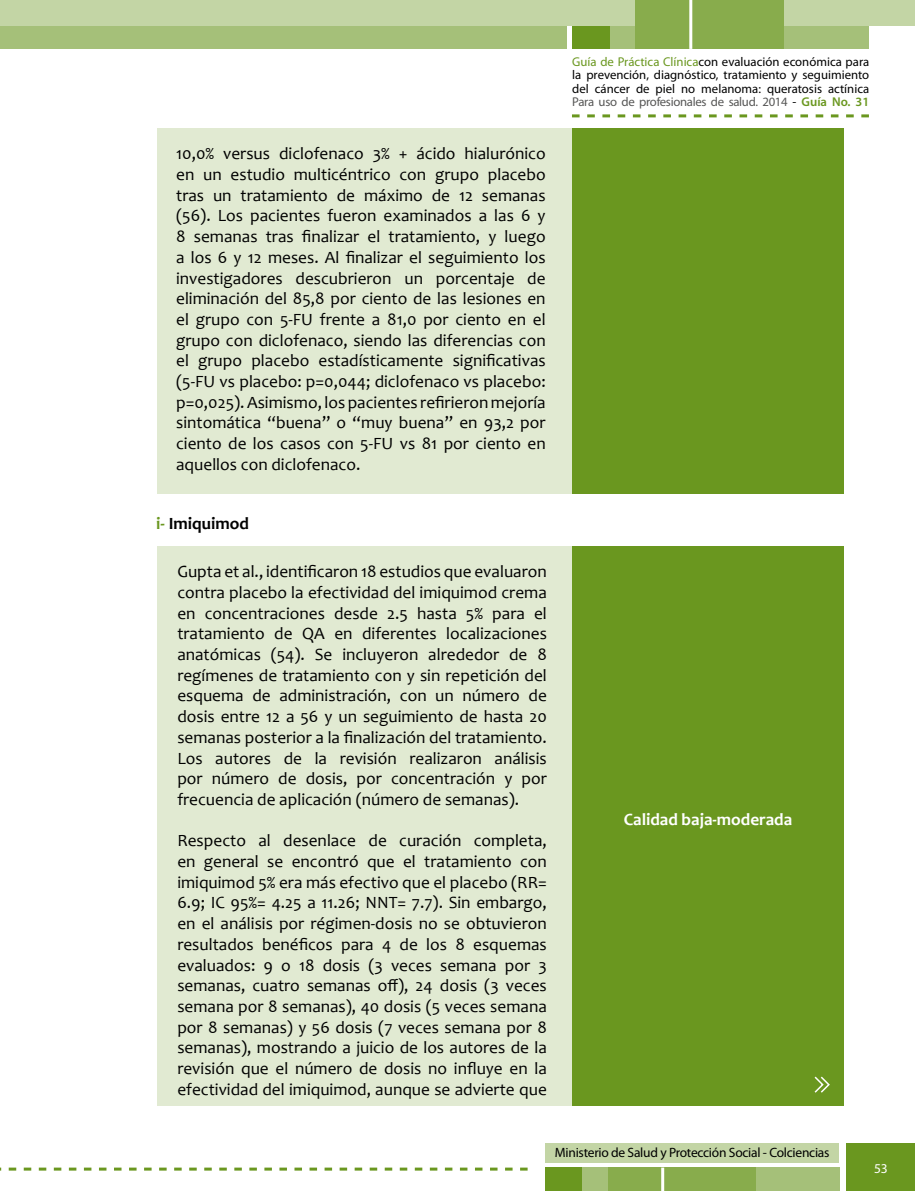
<style>
.page{position:relative;width:915px;height:1191px;background:#fff}
.page>*{position:absolute;margin:0;border:0;box-sizing:border-box;transform-origin:0 0}
.t1{font:17.25px/20.7px "Candara";color:#000;text-align:justify}
.t2{font:700 17.25px "Candara";color:#fff}
.t3{font:700 17.25px "Candara";color:#000}
.t4{font:13.5px "Myriad Pro";letter-spacing:-.02em;color:#000}
.t5{font:13.5px "Myriad Pro";color:#fff}
.t6{font:12.75px/13.5px "Myriad Pro";letter-spacing:-.025em;color:#000;text-align:justify}
.s1{color:#6a971f}
.s2{color:#575756}
.s3{font-weight:600;color:#6a971f}
</style>
<div class="page">
<div style="left:545px;top:1143px;width:293px;height:19px;background:#c3d5a5"></div>
<div style="left:571px;top:0;width:39px;height:49px;background:#6a971f"></div>
<div style="left:544px;top:1167px;width:38px;height:24px;background:#6a971f"></div>
<div style="left:766px;top:0;width:102px;height:49px;background:#a5c079"></div>
<div style="left:0;top:0;width:566px;height:49px;background:#a5c079"></div>
<div style="left:738px;top:1167px;width:101px;height:24px;background:#a5c079"></div>
<div style="left:846px;top:1143px;width:68px;height:48px;background:#6a971f"></div>
<div style="left:610px;top:0;width:25px;height:49px;background:#a5c079"></div>
<div style="left:582px;top:1167px;width:25px;height:24px;background:#a5c079"></div>
<div style="left:0;top:0;width:914px;height:26px;background:#c3d5a5"></div>
<div style="left:635px;top:0;width:148px;height:49px;background:#88ac4c"></div>
<div style="left:607px;top:1167px;width:148px;height:24px;background:#88ac4c"></div>
<hr style="left:689px;top:0;width:3px;height:49px;background:#fff">
<hr style="left:661px;top:1167px;width:3px;height:24px;background:#fff">
<svg style="left:572px;top:114px;width:296px;height:3px"></svg>
<svg style="left:0;top:1167px;width:527px;height:3px"></svg>
<div style="left:157px;top:128px;width:414px;height:365px;background:#e1ead2"></div>
<div style="left:571px;top:128px;width:272px;height:365px;background:#6a971f"></div>
<div style="left:157px;top:546px;width:414px;height:560px;background:#e1ead2"></div>
<div style="left:571px;top:546px;width:272px;height:560px;background:#6a971f"></div>
<svg style="left:814px;top:1076px;width:16px;height:17px"></svg>
<p class="t1" style="left:176px;top:143px;width:371px">10,0% versus diclofenaco 3% + ácido hialurónico en un estudio multicéntrico con grupo placebo tras un tratamiento de máximo de 12 semanas (56). Los pacientes fueron examinados a las 6 y 8 semanas tras finalizar el tratamiento, y luego a los 6 y 12 meses. Al finalizar el seguimiento los investigadores descubrieron un porcentaje de eliminación del 85,8 por ciento de las lesiones en el grupo con 5-FU frente a 81,0 por ciento en el grupo con diclofenaco, siendo las diferencias con el grupo placebo estadísticamente significativas (5-FU vs placebo: p=0,044; diclofenaco vs placebo: p=0,025). Asimismo, los pacientes refirieron mejoría sintomática “buena” o “muy buena” en 93,2 por ciento de los casos con 5-FU vs 81 por ciento en aquellos con diclofenaco.</p>
<p class="t3" style="left:156px;top:513px;width:94px"><span class="s1">i-</span> Imiquimod</p>
<p class="t1" style="left:177px;top:561px;width:371px">Gupta et al., identificaron 18 estudios que evaluaron contra placebo la efectividad del imiquimod crema en concentraciones desde 2.5 hasta 5% para el tratamiento de QA en diferentes localizaciones anatómicas (54). Se incluyeron alrededor de 8 regímenes de tratamiento con y sin repetición del esquema de administración, con un número de dosis entre 12 a 56 y un seguimiento de hasta 20 semanas posterior a la finalización del tratamiento.<br>Los autores de la revisión realizaron análisis por número de dosis, por concentración y por frecuencia de aplicación (número de semanas).</p>
<p class="t1" style="left:177px;top:830px;width:371px">Respecto al desenlace de curación completa, en general se encontró que el tratamiento con imiquimod 5% era más efectivo que el placebo (RR= 6.9; IC 95%= 4.25 a 11.26; NNT= 7.7). Sin embargo, en el análisis por régimen-dosis no se obtuvieron resultados benéficos para 4 de los 8 esquemas evaluados: 9 o 18 dosis (3 veces semana por 3 semanas, cuatro semanas off), 24 dosis (3 veces semana por 8 semanas), 40 dosis (5 veces semana por 8 semanas) y 56 dosis (7 veces semana por 8 semanas), mostrando a juicio de los autores de la revisión que el número de dosis no influye en la efectividad del imiquimod, aunque se advierte que</p>
<p class="t6" style="left:572px;top:54px;width:298px"><span class="s1">Guía de Práctica Clínica</span>con evaluación económica para la prevención, diagnóstico, tratamiento y seguimiento del cáncer de piel no melanoma: queratosis actínica <span class="s2">Para uso de profesionales de salud. 2014</span> - <span class="s3">Guía No. 31</span></p>
<p class="t2" style="left:623px;top:808px;width:170px">Calidad baja-moderada</p>
<p class="t4" style="left:554px;top:1144px;width:276px">Ministerio de Salud y Protección Social - Colciencias</p>
<p class="t5" style="left:873px;top:1159px;width:15px">53</p>
</div>
